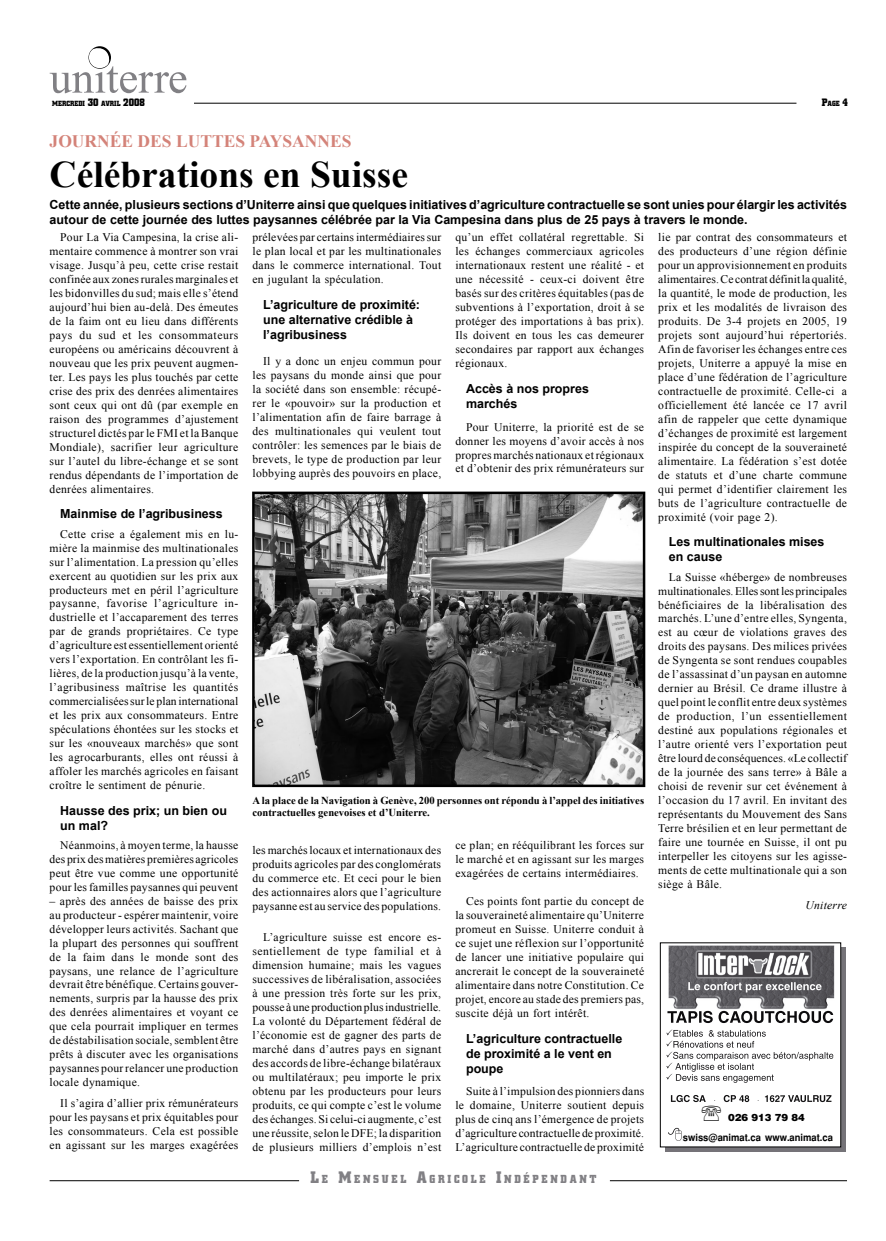
<style>
.page{position:relative;width:886px;height:1241px;background:#fff}
.page>*{position:absolute;margin:0;border:0;box-sizing:border-box;transform-origin:0 0}
.t1{font:700 37.5px "Times New Roman";color:#000}
.t2{font:700 17.5px "Times New Roman";color:#d48379}
.t3{font:700 12.5px/15px "Arial";color:#000}
.t4{font:700 11.75px "Square Slabserif 711 BT";letter-spacing:.255em;color:#818084;scale:.9 1}
.t5{font:11.62px/14px "Times New Roman";letter-spacing:.025em;color:#000;text-align:justify}
.t6{font:italic 11.62px "Times New Roman";letter-spacing:.025em;color:#000}
.t7{font:700 10.62px/12.8px "Times New Roman";color:#000}
.t8{font:700 10px "Helvetica";color:#000;scale:.94 1}
.t9{font:900 10px "Helvetica";color:#000}
.t10{font:700 7.62px "Square Slabserif 711 BT";color:#000;scale:.9 1}
.s1{font-size:10.88px}
.s2{font-size:16.88px}
</style>
<div class="page">
<svg style="left:50px;top:47px;width:136px;height:46px"></svg>
<hr style="left:194px;top:103px;width:602px;height:1px;background:#000">
<hr style="left:50px;top:1180px;width:249px;height:1px;background:#000">
<hr style="left:610px;top:1180px;width:237px;height:1px;background:#000">
<svg style="left:665px;top:947px;width:180px;height:205px;background:#6c6a6e"></svg>
<div style="left:660px;top:942px;width:181px;height:204px;background:#fff"></div>
<img style="left:666px;top:945px;width:169px;height:196px">
<img style="left:688px;top:981px;width:133px;height:11px">
<img style="left:667px;top:1010px;width:166px;height:12px">
<img style="left:666px;top:1029px;width:100px;height:7px">
<img style="left:666px;top:1051px;width:167px;height:9px">
<img style="left:671px;top:1094px;width:160px;height:7px">
<div style="left:726px;top:1111px;width:81px;height:12px;background:#fff"></div>
<div style="left:682px;top:1131px;width:152px;height:12px;background:#fff"></div>
<img style="left:255px;top:494px;width:387px;height:290px">
<div style="left:252px;top:491px;width:393px;height:296px;border:2px solid #000"></div>
<svg style="left:702px;top:1105px;width:19px;height:15px"></svg>
<p class="t10" style="left:52px;top:98px;width:104px">MERCREDI <span class="s1">30</span> AVRIL <span class="s1">2008</span></p>
<p class="t10" style="left:822px;top:98px;width:31px"><span class="s1">P</span>AGE <span class="s1">4</span></p>
<h2 class="t2" style="left:50px;top:129px;width:13px">jou</h2>
<h2 class="t2" style="left:85px;top:129px;width:66px">rnée des</h2>
<h2 class="t2" style="left:176px;top:129px;width:119px">Luttes paysannes</h2>
<h1 class="t1" style="left:50px;top:148px;width:360px">Célébrations en Suisse</h1>
<p class="t3" style="left:50px;top:198px;width:799px">Cette année, plusieurs sections d’Uniterre ainsi que quelques initiatives d’agriculture contractuelle se sont unies pour élargir les activités autour de cette journée des luttes paysannes célébrée par la Via Campesina dans plus de 25 pays à travers le monde.</p>
<p class="t5" style="left:50px;top:230px;width:190px;text-indent:11px">Pour La Via Campesina, la crise ali&shy;mentaire commence à montrer son vrai visage. Jusqu’à peu, cette crise restait confinée aux zones rurales marginales et les bidonvilles du sud; mais elle s’étend aujourd’hui bien au-delà. Des émeutes de la faim ont eu lieu dans différents pays du sud et les consommateurs européens ou américains découvrent à nouveau que les prix peuvent augmen&shy;ter. Les pays les plus touchés par cette crise des prix des denrées alimentaires sont ceux qui ont dû (par exemple en raison des programmes d’ajustement structurel dictés par le FMI et la Banque Mondiale), sacrifier leur agriculture sur l’autel du libre-échange et se sont rendus dépendants de l’importation de denrées alimentaires.</p>
<p class="t3" style="left:60px;top:507px;width:164px">Mainmise de l’agribusiness</p>
<p class="t5" style="left:50px;top:526px;width:190px;text-indent:11px">Cette crise a également mis en lu&shy;mière la mainmise des multinationales sur l’alimentation. La pression qu’elles exercent au quotidien sur les prix aux producteurs met en péril l’agriculture paysanne, favorise l’agriculture in&shy;dustrielle et l’accaparement des terres par de grands propriétaires. Ce type d’agriculture est essentiellement orienté vers l’exportation. En contrôlant les fi&shy;lières, de la production jusqu’à la vente, l’agribusiness maîtrise les quantités commercialisées sur le plan international et les prix aux consommateurs. Entre spéculations éhontées sur les stocks et sur les «nouveaux marchés» que sont les agrocarburants, elles ont réussi à affoler les marchés agricoles en faisant croître le sentiment de pénurie.</p>
<p class="t3" style="left:60px;top:803px;width:168px">Hausse des prix; un bien ou un mal?</p>
<p class="t5" style="left:50px;top:837px;width:190px;text-indent:11px">Néanmoins, à moyen terme, la hausse des prix des matières premières agricoles peut être vue comme une opportunité pour les familles paysannes qui peuvent</p>
<p class="t5" style="left:50px;top:893px;width:190px">– après des années de baisse des prix au producteur - espérer maintenir, voire développer leurs activités. Sachant que la plupart des personnes qui souffrent de la faim dans le monde sont des paysans, une relance de l’agriculture devrait être bénéfique. Certains gouver&shy;nements, surpris par la hausse des prix des denrées alimentaires et voyant ce que cela pourrait impliquer en termes de déstabilisation sociale, semblent être prêts à discuter avec les organisations paysannes pour relancer une production locale dynamique.</p>
<p class="t5" style="left:50px;top:1095px;width:190px;text-indent:11px">Il s’agira d’allier prix rémunérateurs pour les paysans et prix équitables pour les consommateurs. Cela est possible en agissant sur les marges exagérées</p>
<p class="t5" style="left:252px;top:230px;width:190px">prélevées par certains intermédiaires sur le plan local et par les multinationales dans le commerce international. Tout en jugulant la spéculation.</p>
<p class="t3" style="left:263px;top:297px;width:158px">L’agriculture de proximité: une alternative crédible à l’agribusiness</p>
<p class="t5" style="left:252px;top:354px;width:190px;text-indent:11px">Il y a donc un enjeu commun pour les paysans du monde ainsi que pour la société dans son ensemble: récupé&shy;rer le «pouvoir» sur la production et l’alimentation afin de faire barrage à des multinationales qui veulent tout contrôler: les semences par le biais de brevets, le type de production par leur lobbying auprès des pouvoirs en place,</p>
<p class="t5" style="left:455px;top:230px;width:190px">qu’un effet collatéral regrettable. Si les échanges commerciaux agricoles internationaux restent une réalité - et une nécessité - ceux-ci doivent être basés sur des critères équitables (pas de subventions à l’exportation, droit à se protéger des importations à bas prix).<br>Ils doivent en tous les cas demeurer secondaires par rapport aux échanges régionaux.</p>
<p class="t3" style="left:466px;top:381px;width:124px">Accès à nos propres marchés</p>
<p class="t5" style="left:455px;top:419px;width:190px;text-indent:11px">Pour Uniterre, la priorité est de se donner les moyens d’avoir accès à nos propres marchés nationaux et régionaux et d’obtenir des prix rémunérateurs sur</p>
<p class="t7" style="left:252px;top:793px;width:393px">A la place de la Navigation à Genève, 200 personnes ont répondu à l’appel des initiatives contractuelles genevoises et d’Uniterre.</p>
<p class="t5" style="left:252px;top:842px;width:190px">les marchés locaux et internationaux des produits agricoles par des conglomérats du commerce etc. Et ceci pour le bien des actionnaires alors que l’agriculture paysanne est au service des populations.</p>
<p class="t5" style="left:252px;top:930px;width:190px;text-indent:11px">L’agriculture suisse est encore es&shy;sentiellement de type familial et à dimension humaine; mais les vagues successives de libéralisation, associées à une pression très forte sur les prix, pousse à une production plus industrielle.<br>La volonté du Département fédéral de l’économie est de gagner des parts de marché dans d’autres pays en signant des accords de libre-échange bilatéraux ou multilatéraux; peu importe le prix obtenu par les producteurs pour leurs produits, ce qui compte c’est le volume des échanges. Si celui-ci augmente, c’est une réussite, selon le DFE; la disparition de plusieurs milliers d’emplois n’est</p>
<p class="t5" style="left:455px;top:838px;width:190px">ce plan; en rééquilibrant les forces sur le marché et en agissant sur les marges exagérées de certains intermédiaires.</p>
<p class="t5" style="left:455px;top:894px;width:190px;text-indent:11px">Ces points font partie du concept de la souveraineté alimentaire qu’Uniterre promeut en Suisse. Uniterre conduit à ce sujet une réflexion sur l’opportunité de lancer une initiative populaire qui ancrerait le concept de la souveraineté alimentaire dans notre Constitution. Ce projet, encore au stade des premiers pas, suscite déjà un fort intérêt.</p>
<p class="t3" style="left:466px;top:1030px;width:158px">L’agriculture contractuelle de proximité a le vent en poupe</p>
<p class="t5" style="left:455px;top:1084px;width:190px;text-indent:11px">Suite à l’impulsion des pionniers dans le domaine, Uniterre soutient depuis plus de cinq ans l’émergence de projets d’agriculture contractuelle de proximité.<br>L’agriculture contractuelle de proximité</p>
<p class="t4" style="left:311px;top:1171px;width:319px"><span class="s2">L</span>E <span class="s2">M</span>ENSUEL <span class="s2">A</span>GRICOLE <span class="s2">I</span>NDÉPENDANT</p>
<p class="t5" style="left:658px;top:230px;width:190px">lie par contrat des consommateurs et des producteurs d’une région définie pour un approvisionnement en produits alimentaires. Ce contrat définit la qualité, la quantité, le mode de production, les prix et les modalités de livraison des produits. De 3-4 projets en 2005, 19 projets sont aujourd’hui répertoriés.<br>Afin de favoriser les échanges entre ces projets, Uniterre a appuyé la mise en place d’une fédération de l’agriculture contractuelle de proximité. Celle-ci a officiellement été lancée ce 17 avril afin de rappeler que cette dynamique d’échanges de proximité est largement inspirée du concept de la souveraineté alimentaire. La fédération s’est dotée de statuts et d’une charte commune qui permet d’identifier clairement les buts de l’agriculture contractuelle de proximité (voir page 2).</p>
<p class="t3" style="left:669px;top:534px;width:157px">Les multinationales mises en cause</p>
<p class="t5" style="left:658px;top:569px;width:190px;text-indent:11px">La Suisse «héberge» de nombreuses multinationales. Elles sont les principales bénéficiaires de la libéralisation des marchés. L’une d’entre elles, Syngenta, est au cœur de violations graves des droits des paysans. Des milices privées de Syngenta se sont rendues coupables de l’assassinat d’un paysan en automne dernier au Brésil. Ce drame illustre à quel point le conflit entre deux systèmes de production, l’un essentiellement destiné aux populations régionales et l’autre orienté vers l’exportation peut être lourd de conséquences. «Le collectif de la journée des sans terre» à Bâle a choisi de revenir sur cet événement à l’occasion du 17 avril. En invitant des représentants du Mouvement des Sans Terre brésilien et en leur permettant de faire une tournée en Suisse, il ont pu interpeller les citoyens sur les agisse&shy;ments de cette multinationale qui a son siège à Bâle.</p>
<p class="t6" style="left:805px;top:896px;width:43px">Uniterre</p>
<p class="t9" style="left:728px;top:1110px;width:78px">026 913 79 84</p>
<p class="t8" style="left:683px;top:1131px;width:161px">swiss@animat.ca www.animat.ca</p>
</div>
